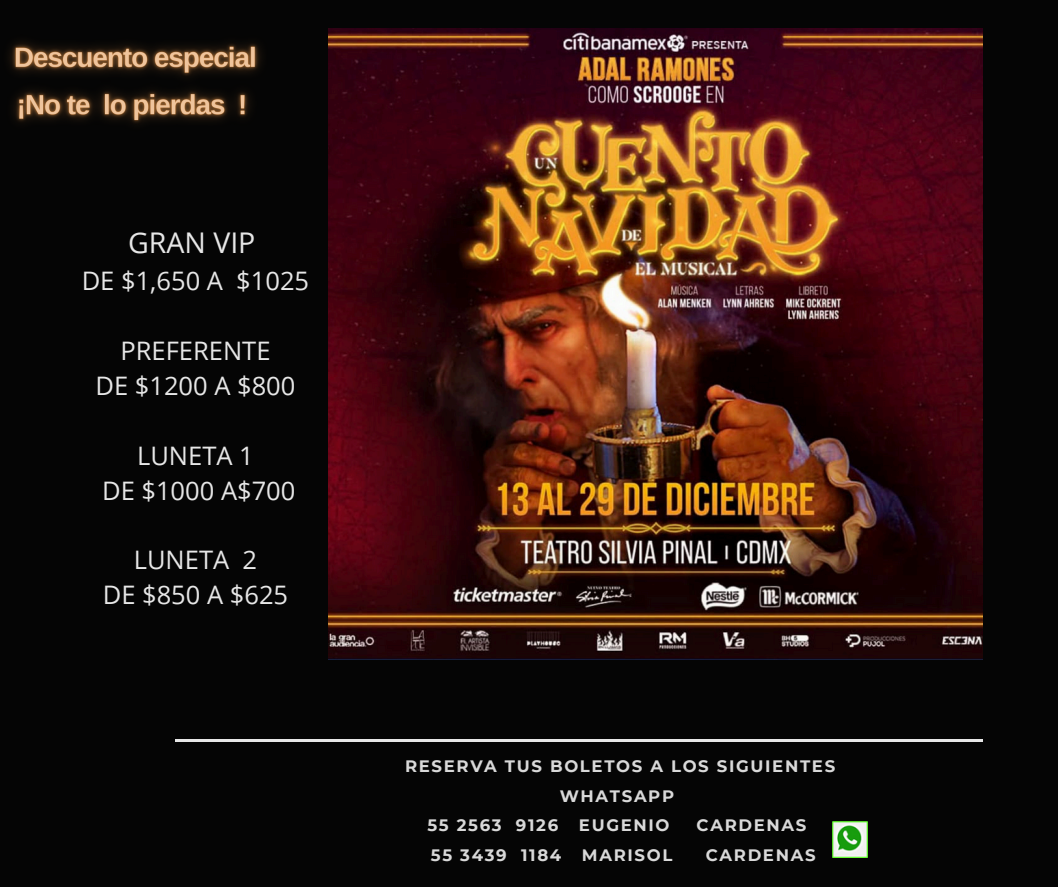
<style>
.page{position:relative;width:1058px;height:887px;background:#fff}
.page>*{position:absolute;margin:0;border:0;box-sizing:border-box;transform-origin:0 0}
.t1{font:28.5px "Open Sans";color:#e7e7e7}
.t2{font:25.5px/34.8px "Open Sans";color:#e7e7e7;text-align:center}
.t3{font:700 16.5px/29.7px "Montserrat";letter-spacing:.1em;color:#d9d9d9;text-align:center}
</style>
<div class="page">
<div style="left:0;top:0;width:1058px;height:886px;background:#050505"></div>
<hr style="left:176px;top:739px;width:806px;height:3px;background:#e7e7e7">
<img style="left:832px;top:821px;width:35px;height:36px">
<img style="left:329px;top:28px;width:653px;height:631px">
<img style="left:9px;top:42px;width:252px;height:82px">
<h1 class="t1" style="left:128px;top:223px;width:129px">GRAN VIP</h1>
<h1 class="t2" style="left:82px;top:263px;width:229px">DE $1,650 A $1025</h1>
<h1 class="t2" style="left:95px;top:333px;width:201px">PREFERENTE<br>DE $1200 A $800</h1>
<p class="t2" style="left:102px;top:437px;width:195px">LUNETA 1<br>DE $1000 A$700</p>
<p class="t2" style="left:103px;top:542px;width:187px">LUNETA 2<br>DE $850 A $625</p>
<p class="t3" style="left:405px;top:751px;width:431px">RESERVA TUS BOLETOS A LOS SIGUIENTES<br>WHATSAPP</p>
<h1 class="t3" style="left:427px;top:810px;width:132px">55 2563 9126</h1>
<h1 class="t3" style="left:579px;top:810px;width:92px">EUGENIO</h1>
<h1 class="t3" style="left:696px;top:810px;width:111px">CARDENAS</h1>
<h1 class="t3" style="left:431px;top:840px;width:132px">55 3439 1184</h1>
<h1 class="t3" style="left:582px;top:840px;width:92px">MARISOL</h1>
<h1 class="t3" style="left:705px;top:840px;width:111px">CARDENAS</h1>
</div>
